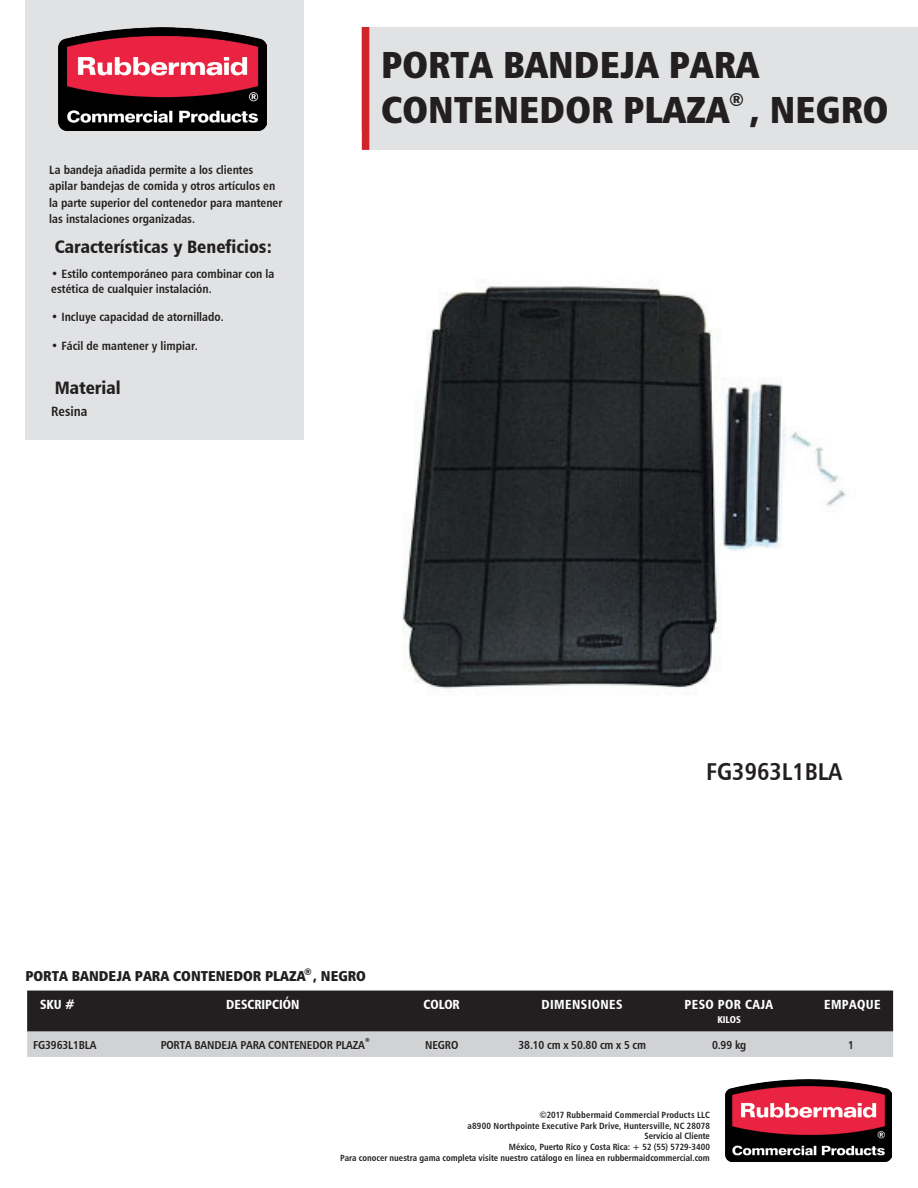
<style>
.page{position:relative;width:918px;height:1188px;background:#fff}
.page>*{position:absolute;margin:0;border:0;box-sizing:border-box;transform-origin:0 0}
.t1{font:37.5px/45px "Humanist 777 BT Extra Black Cond B";color:#231f20}
.t2{font:24.3px "Humanist 777 BT Bold Condensed B";color:#231f20}
.t3{font:18px "Humanist 777 BT Black Condensed B";color:#231f20}
.t4{font:17.85px "Humanist 777 BT Extra Black Cond B";color:#231f20}
.t5{font:14.25px "Humanist 777 BT Extra Black Cond B";color:#231f20}
.t6{font:13.5px "Humanist 777 BT Bold Condensed B";color:#231f20}
.t7{font:13.2px "Humanist 777 BT Black Condensed B";letter-spacing:.03em;color:#fff;scale:.95 1}
.t8{font:13.2px "Humanist 777 BT Black Condensed B";color:#fff;scale:.95 1}
.t9{font:12px/16.5px "Humanist 777 BT Bold Condensed B";color:#231f20}
.t10{font:11.55px "Humanist 777 BT Bold Condensed B";letter-spacing:-.01em;color:#231f20}
.t11{font:9.9px "Humanist 777 BT Black Condensed B";color:#fff;scale:.95 1}
.t12{font:9.15px "Humanist 777 BT Extra Black Cond B";color:#231f20}
.t13{font:9px/10.8px "Humanist 777 BT Bold Condensed B";color:#231f20;text-align:right}
.t14{font:5.7px "Humanist 777 BT Extra Black Cond B";color:#231f20}
</style>
<div class="page">
<div style="left:25px;top:0;width:279px;height:440px;background:#e1e2e4"></div>
<div style="left:366px;top:27px;width:552px;height:123px;background:#e1e2e4"></div>
<div style="left:362px;top:27px;width:7px;height:123px;background:#d1232a"></div>
<img style="left:59px;top:28px;width:208px;height:103px">
<img style="left:726px;top:1079px;width:165px;height:83px">
<svg style="left:27px;top:990px;width:867px;height:42px"></svg>
<svg style="left:27px;top:991px;width:866px;height:66px;background:#666466"></svg>
<img style="left:402px;top:279px;width:444px;height:411px">
<p class="t9" style="left:49px;top:161px;width:235px">La bandeja añadida permite a los clientes apilar bandejas de comida y otros artículos en la parte superior del contenedor para mantener las instalaciones organizadas.</p>
<h3 class="t3" style="left:55px;top:236px;width:219px">Características y Beneficios:</h3>
<p class="t9" style="left:51px;top:267px;width:225px;line-height:14.4px">• Estilo contemporáneo para combinar con la estética de cualquier instalación.</p>
<p class="t9" style="left:51px;top:309px;width:174px">• Incluye capacidad de atornillado.</p>
<p class="t9" style="left:51px;top:338px;width:148px">• Fácil de mantener y limpiar.</p>
<h3 class="t3" style="left:55px;top:376px;width:67px">Material</h3>
<p class="t6" style="left:51px;top:403px;width:38px">Resina</p>
<h1 class="t1" style="left:381px;top:42px;width:509px">PORTA BANDEJA PARA<br>CONTENEDOR PLAZA , NEGRO</h1>
<h3 class="t4" style="left:729px;top:88px;width:16px">®</h3>
<h2 class="t2" style="left:706px;top:756px;width:138px">FG3963L1BLA</h2>
<p class="t12" style="left:304px;top:966px;width:9px">®</p>
<p class="t5" style="left:25px;top:967px;width:342px">PORTA BANDEJA PARA CONTENEDOR PLAZA , NEGRO</p>
<p class="t7" style="left:40px;top:996px;width:38px">SKU #</p>
<p class="t8" style="left:226px;top:996px;width:78px">DESCRIPCIÓN</p>
<p class="t7" style="left:424px;top:996px;width:40px">COLOR</p>
<p class="t7" style="left:685px;top:996px;width:95px">PESO POR CAJA</p>
<p class="t10" style="left:33px;top:1038px;width:65px">FG3963L1BLA</p>
<p class="t10" style="left:161px;top:1038px;width:206px">PORTA BANDEJA PARA CONTENEDOR PLAZA</p>
<p class="t10" style="left:425px;top:1038px;width:35px">NEGRO</p>
<p class="t10" style="left:712px;top:1038px;width:36px">0.99 kg</p>
<p class="t10" style="left:848px;top:1038px;width:7px">1</p>
<p class="t7" style="left:542px;top:996px;width:87px">DIMENSIONES</p>
<p class="t10" style="left:518px;top:1038px;width:129px">38.10 cm x 50.80 cm x 5 cm</p>
<p class="t7" style="left:824px;top:996px;width:61px">EMPAQUE</p>
<p class="t11" style="left:717px;top:1013px;width:26px">KILOS</p>
<p class="t14" style="left:365px;top:1036px;width:6px">®</p>
<p class="t13" style="left:340px;top:1109px;width:371px">©2017 Rubbermaid Commercial Products LLC<br>a8900 Northpointe Executive Park Drive, Huntersville, NC 28078<br>Servicio al Cliente<br>México, Puerto Rico y Costa Rica: + 52 (55) 5729-3400<br>Para conocer nuestra gama completa visite nuestro catálogo en línea en rubbermaidcommercial.com</p>
</div>
